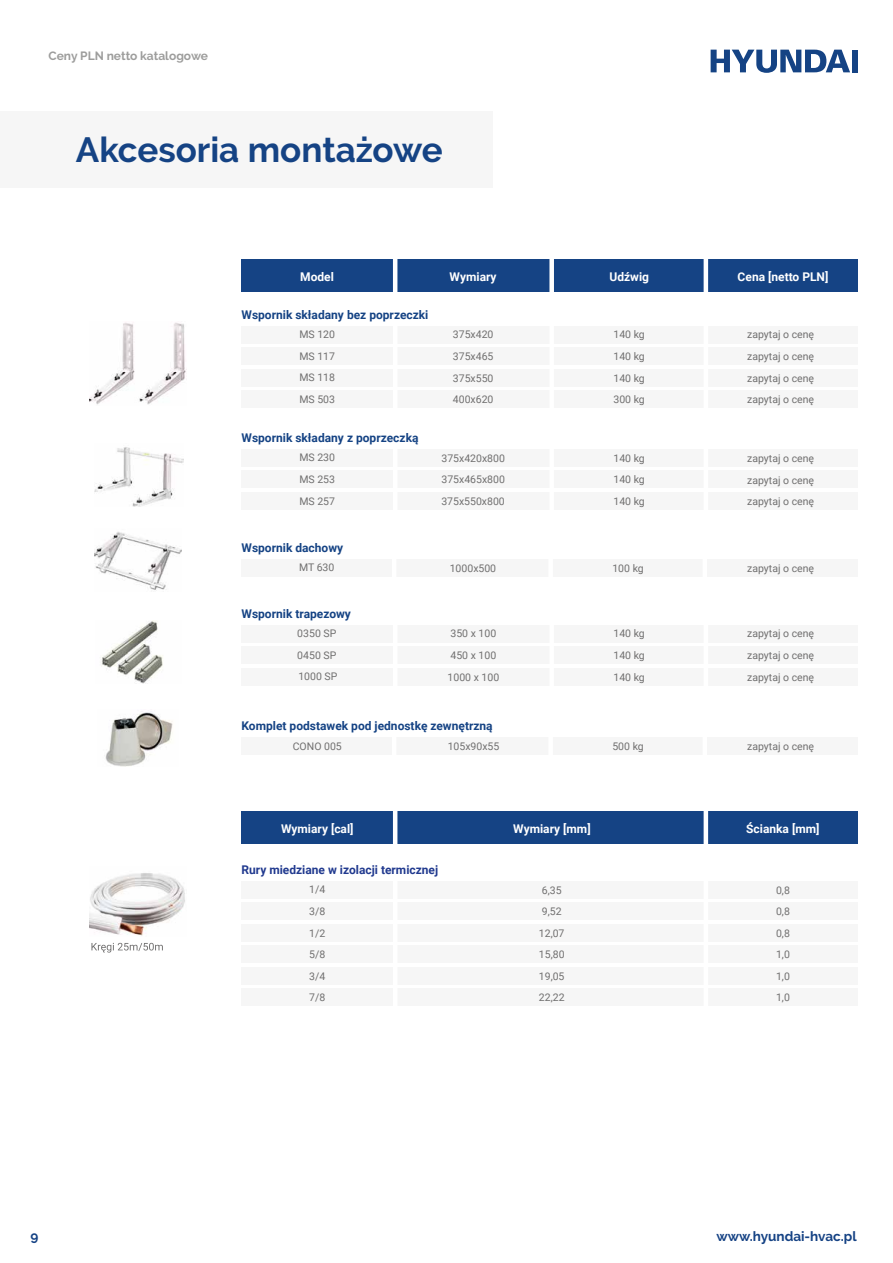
<style>
.page{position:relative;width:893px;height:1263px;background:#fff}
.page>*{position:absolute;margin:0;border:0;box-sizing:border-box;transform-origin:0 0}
.t1{font:700 34.95px "Raleway";color:#154384}
.t2{font:700 13.5px "Raleway";color:#154284}
.t3{font:700 12px "Roboto";color:#154384}
.t4{font:700 12px "Roboto";color:#fff}
.t5{font:700 12px "Roboto";color:#213a8f}
.t6{font:700 12px "Raleway";color:#9d9d9c}
.t7{font:10.5px/21.5px "Roboto";color:#706f6f}
</style>
<div class="page">
<div style="left:0;top:112px;width:492px;height:76px;background:#f6f6f6"></div>
<svg style="left:711px;top:50px;width:139px;height:23px"></svg>
<div style="left:852px;top:50px;width:6px;height:22px;background:#154384"></div>
<div style="left:241px;top:967px;width:617px;height:18px;background:#f6f6f6"></div>
<div style="left:241px;top:988px;width:617px;height:18px;background:#f6f6f6"></div>
<div style="left:241px;top:260px;width:617px;height:32px;background:#154384"></div>
<div style="left:241px;top:326px;width:617px;height:17px;background:#f6f6f6"></div>
<hr style="left:393px;top:259px;width:4px;height:34px;background:#fff">
<div style="left:241px;top:347px;width:617px;height:18px;background:#f6f6f6"></div>
<div style="left:241px;top:369px;width:617px;height:17px;background:#f6f6f6"></div>
<div style="left:241px;top:390px;width:617px;height:18px;background:#f6f6f6"></div>
<hr style="left:393px;top:324px;width:4px;height:85px;background:#fff">
<div style="left:549px;top:259px;width:5px;height:34px;background:#fff"></div>
<div style="left:549px;top:324px;width:5px;height:85px;background:#fff"></div>
<hr style="left:704px;top:259px;width:4px;height:35px;background:#fff">
<hr style="left:704px;top:325px;width:4px;height:84px;background:#fff">
<div style="left:241px;top:449px;width:617px;height:18px;background:#f6f6f6"></div>
<div style="left:241px;top:470px;width:617px;height:18px;background:#f6f6f6"></div>
<div style="left:241px;top:492px;width:617px;height:18px;background:#f6f6f6"></div>
<hr style="left:393px;top:448px;width:4px;height:64px;background:#fff">
<div style="left:549px;top:448px;width:5px;height:64px;background:#fff"></div>
<hr style="left:704px;top:448px;width:4px;height:64px;background:#fff">
<div style="left:241px;top:559px;width:617px;height:18px;background:#f6f6f6"></div>
<hr style="left:392px;top:558px;width:4px;height:21px;background:#fff">
<div style="left:548px;top:558px;width:5px;height:21px;background:#fff"></div>
<div style="left:702px;top:558px;width:5px;height:21px;background:#fff"></div>
<div style="left:241px;top:625px;width:617px;height:17px;background:#f6f6f6"></div>
<div style="left:241px;top:646px;width:617px;height:18px;background:#f6f6f6"></div>
<div style="left:241px;top:668px;width:617px;height:17px;background:#f6f6f6"></div>
<hr style="left:393px;top:623px;width:4px;height:64px;background:#fff">
<div style="left:549px;top:623px;width:5px;height:64px;background:#fff"></div>
<hr style="left:704px;top:624px;width:4px;height:64px;background:#fff">
<div style="left:241px;top:737px;width:617px;height:18px;background:#f6f6f6"></div>
<hr style="left:392px;top:736px;width:4px;height:21px;background:#fff">
<div style="left:548px;top:736px;width:5px;height:21px;background:#fff"></div>
<div style="left:702px;top:736px;width:5px;height:21px;background:#fff"></div>
<div style="left:241px;top:811px;width:617px;height:32px;background:#154384"></div>
<hr style="left:393px;top:810px;width:4px;height:35px;background:#fff">
<hr style="left:704px;top:810px;width:4px;height:35px;background:#fff">
<div style="left:241px;top:881px;width:617px;height:18px;background:#f6f6f6"></div>
<div style="left:241px;top:902px;width:617px;height:18px;background:#f6f6f6"></div>
<div style="left:241px;top:924px;width:617px;height:18px;background:#f6f6f6"></div>
<div style="left:241px;top:945px;width:617px;height:18px;background:#f6f6f6"></div>
<hr style="left:393px;top:880px;width:4px;height:128px;background:#fff">
<hr style="left:704px;top:880px;width:4px;height:128px;background:#fff">
<img style="left:90px;top:322px;width:97px;height:83px">
<img style="left:94px;top:447px;width:89px;height:59px">
<img style="left:94px;top:532px;width:88px;height:58px">
<img style="left:101px;top:621px;width:62px;height:62px">
<img style="left:105px;top:711px;width:68px;height:56px">
<svg style="left:91px;top:943px;width:72px;height:9px"></svg>
<img style="left:89px;top:873px;width:96px;height:63px">
<p class="t6" style="left:49px;top:49px;width:161px">Ceny PLN netto katalogowe</p>
<h1 class="t1" style="left:76px;top:130px;width:368px">Akcesoria montażowe</h1>
<p class="t4" style="left:300px;top:268px;width:35px">Model</p>
<p class="t3" style="left:241px;top:306px;width:188px">Wspornik składany bez poprzeczki</p>
<p class="t4" style="left:450px;top:268px;width:49px">Wymiary</p>
<p class="t4" style="left:609px;top:268px;width:41px">Udźwig</p>
<p class="t4" style="left:738px;top:268px;width:92px">Cena [netto PLN]</p>
<p class="t7" style="left:299px;top:323px;width:37px">MS 120<br>MS 117</p>
<p class="t7" style="left:453px;top:324px;width:42px">375x420</p>
<p class="t7" style="left:613px;top:324px;width:33px">140 kg</p>
<p class="t7" style="left:453px;top:345px;width:42px">375x465</p>
<p class="t7" style="left:613px;top:345px;width:33px">140 kg</p>
<p class="t7" style="left:747px;top:324px;width:68px">zapytaj o cenę</p>
<p class="t7" style="left:747px;top:345px;width:68px">zapytaj o cenę</p>
<p class="t7" style="left:299px;top:367px;width:37px">MS 118<br>MS 503</p>
<p class="t7" style="left:453px;top:367px;width:42px">375x550</p>
<p class="t7" style="left:613px;top:367px;width:33px">140 kg</p>
<p class="t7" style="left:453px;top:388px;width:42px">400x620</p>
<p class="t7" style="left:613px;top:388px;width:33px">300 kg</p>
<p class="t7" style="left:747px;top:367px;width:68px">zapytaj o cenę</p>
<p class="t7" style="left:747px;top:388px;width:68px">zapytaj o cenę</p>
<p class="t3" style="left:241px;top:429px;width:178px">Wspornik składany z poprzeczką</p>
<p class="t7" style="left:299px;top:446px;width:37px">MS 230<br>MS 253</p>
<p class="t7" style="left:441px;top:447px;width:65px">375x420x800</p>
<p class="t7" style="left:613px;top:447px;width:33px">140 kg</p>
<p class="t7" style="left:441px;top:468px;width:65px">375x465x800</p>
<p class="t7" style="left:613px;top:468px;width:33px">140 kg</p>
<p class="t7" style="left:747px;top:447px;width:68px">zapytaj o cenę</p>
<p class="t7" style="left:747px;top:469px;width:68px">zapytaj o cenę</p>
<p class="t7" style="left:299px;top:490px;width:37px">MS 257</p>
<p class="t7" style="left:441px;top:490px;width:65px">375x550x800</p>
<p class="t7" style="left:613px;top:490px;width:33px">140 kg</p>
<p class="t3" style="left:241px;top:539px;width:103px">Wspornik dachowy</p>
<p class="t7" style="left:299px;top:556px;width:37px">MT 630</p>
<p class="t7" style="left:450px;top:557px;width:48px">1000x500</p>
<p class="t7" style="left:612px;top:557px;width:33px">100 kg</p>
<p class="t3" style="left:241px;top:605px;width:111px">Wspornik trapezowy</p>
<p class="t7" style="left:297px;top:622px;width:41px">0350 SP<br>0450 SP</p>
<p class="t7" style="left:450px;top:623px;width:47px">350 x 100</p>
<p class="t7" style="left:613px;top:623px;width:33px">140 kg</p>
<p class="t7" style="left:450px;top:644px;width:47px">450 x 100</p>
<p class="t7" style="left:613px;top:644px;width:33px">140 kg</p>
<p class="t7" style="left:747px;top:490px;width:68px">zapytaj o cenę</p>
<p class="t7" style="left:747px;top:557px;width:68px">zapytaj o cenę</p>
<p class="t7" style="left:747px;top:623px;width:68px">zapytaj o cenę</p>
<p class="t7" style="left:747px;top:644px;width:68px">zapytaj o cenę</p>
<p class="t7" style="left:298px;top:666px;width:41px">1000 SP</p>
<p class="t7" style="left:448px;top:666px;width:53px">1000 x 100</p>
<p class="t7" style="left:613px;top:666px;width:33px">140 kg</p>
<p class="t3" style="left:241px;top:718px;width:253px">Komplet podstawek pod jednostkę zewnętrzną</p>
<p class="t7" style="left:293px;top:735px;width:51px">CONO 005</p>
<p class="t7" style="left:448px;top:735px;width:53px">105x90x55</p>
<p class="t7" style="left:612px;top:735px;width:33px">500 kg</p>
<p class="t7" style="left:747px;top:666px;width:68px">zapytaj o cenę</p>
<p class="t7" style="left:747px;top:735px;width:68px">zapytaj o cenę</p>
<p class="t4" style="left:281px;top:820px;width:74px">Wymiary [cal]</p>
<p class="t4" style="left:513px;top:820px;width:79px">Wymiary [mm]</p>
<p class="t4" style="left:746px;top:820px;width:75px">Ścianka [mm]</p>
<p class="t5" style="left:241px;top:861px;width:198px">Rury miedziane w izolacji termicznej</p>
<p class="t7" style="left:309px;top:878px;width:18px">1/4<br>3/8</p>
<p class="t7" style="left:542px;top:879px;width:21px">6,35</p>
<p class="t7" style="left:776px;top:879px;width:15px">0,8</p>
<p class="t7" style="left:542px;top:900px;width:21px">9,52</p>
<p class="t7" style="left:776px;top:900px;width:15px">0,8</p>
<p class="t7" style="left:309px;top:922px;width:18px">1/2<br>5/8</p>
<p class="t7" style="left:539px;top:922px;width:27px">12,07</p>
<p class="t7" style="left:776px;top:922px;width:15px">0,8</p>
<p class="t7" style="left:539px;top:943px;width:27px">15,80</p>
<p class="t7" style="left:776px;top:943px;width:15px">1,0</p>
<p class="t7" style="left:309px;top:965px;width:18px">3/4<br>7/8</p>
<p class="t7" style="left:539px;top:965px;width:27px">19,05</p>
<p class="t7" style="left:776px;top:965px;width:15px">1,0</p>
<p class="t7" style="left:539px;top:986px;width:27px">22,22</p>
<p class="t7" style="left:776px;top:986px;width:15px">1,0</p>
<p class="t2" style="left:30px;top:1228px;width:9px">9</p>
<p class="t2" style="left:716px;top:1228px;width:142px">www.hyundai-hvac.pl</p>
</div>
